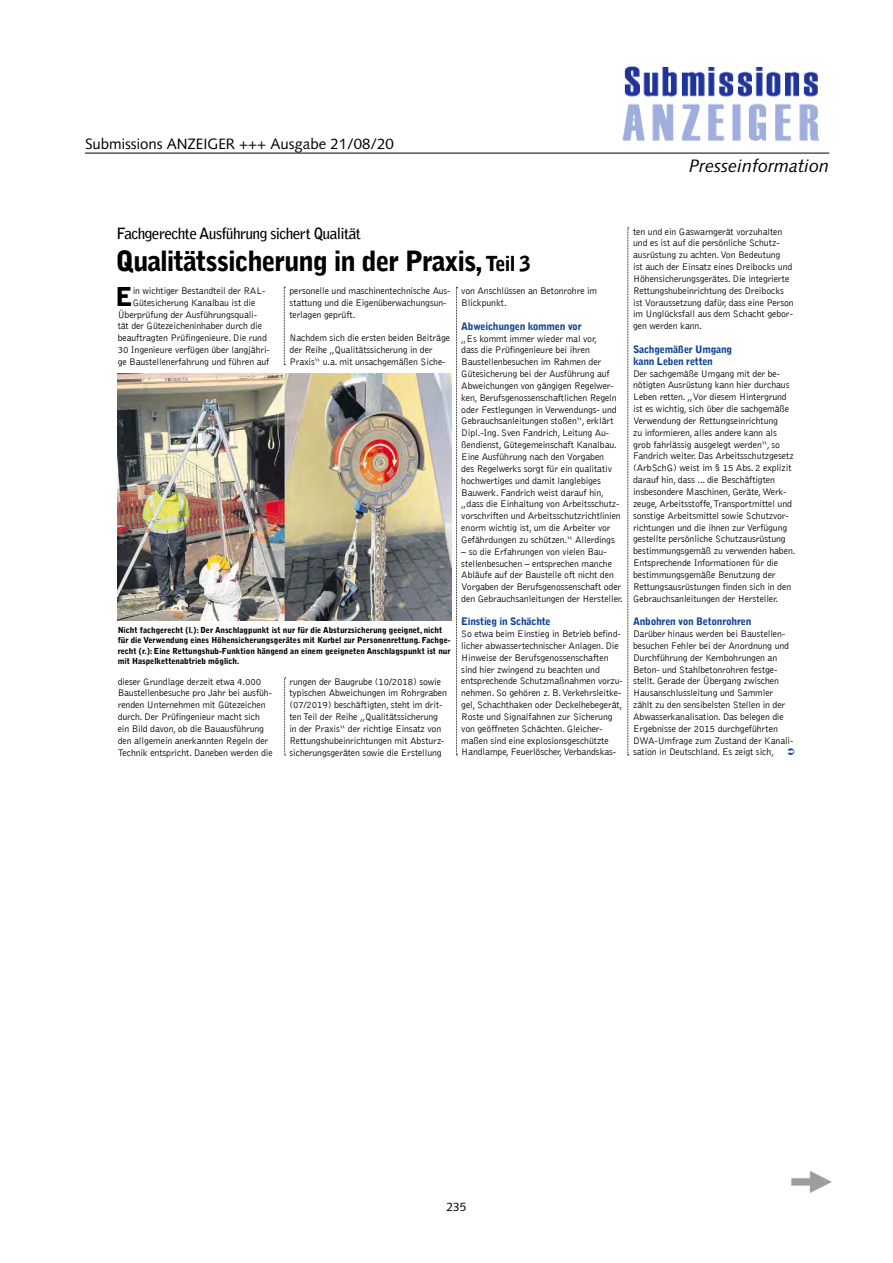
<style>
.page{position:relative;width:893px;height:1263px;background:#fff}
.page>*{position:absolute;margin:0;border:0;box-sizing:border-box;transform-origin:0 0}
.t1{font:900 27.75px "Bell Gothic";letter-spacing:-.04em;color:#000}
.t2{font:900 25.95px "Bell Gothic";color:#000}
.t3{font:italic 18px "Syntax LT Std";color:#000}
.t4{font:700 15.45px "Bell Gothic";letter-spacing:-.04em;color:#000}
.t5{font:15px "Syntax LT Std";color:#000}
.t6{font:12px "Syntax LT Std";color:#000}
.t7{font:900 10.35px/11.9px "Bell Gothic";letter-spacing:-.025em;color:#114594}
.t8{font:300 9.75px/11.9px "Bell Gothic";letter-spacing:-.01em;color:#000}
.t9{font:900 8.25px/10.4px "Bell Gothic";letter-spacing:-.005em;color:#000}
.s1{font-size:20.55px}
</style>
<div class="page">
<img style="left:791px;top:1171px;width:41px;height:22px">
<hr style="left:85px;top:153px;width:744px;height:1px;background:#000">
<svg style="left:627px;top:227px;width:2px;height:528px"></svg>
<svg style="left:284px;top:678px;width:2px;height:77px"></svg>
<svg style="left:284px;top:287px;width:1px;height:78px"></svg>
<svg style="left:456px;top:287px;width:2px;height:468px"></svg>
<img style="left:118px;top:373px;width:334px;height:247px">
<img style="left:622px;top:66px;width:197px;height:75px">
<p class="t8" style="left:118px;top:130px;width:151px">Lebensdauer der jeweiligen Baustoffe.</p>
<h3 class="t5" style="left:85px;top:135px;width:310px">Submissions ANZEIGER +++ Ausgabe 21/08/20</h3>
<p class="t8" style="left:289px;top:142px;width:156px">werker bislang in der Lage, Gründächer</p>
<h3 class="t3" style="left:689px;top:155px;width:142px">Presseinformation</h3>
<h3 class="t4" style="left:117px;top:224px;width:246px">Fachgerechte Ausführung sichert Qualität</h3>
<h1 class="t1" style="left:116px;top:245px;width:417px">Qualitätssicherung in der Praxis, <span class="s1">Teil 3</span></h1>
<h2 class="t2" style="left:115px;top:281px;width:19px">E</h2>
<p class="t8" style="left:133px;top:285px;width:134px">in wichtiger Bestandteil der RAL-</p>
<p class="t8" style="left:133px;top:297px;width:124px">Gütesicherung Kanalbau ist die</p>
<p class="t8" style="left:118px;top:309px;width:141px">Überprüfung der Ausführungsquali-</p>
<p class="t8" style="left:118px;top:320px;width:146px">tät der Gütezeicheninhaber durch die</p>
<p class="t8" style="left:118px;top:332px;width:151px">beauftragten Prüfingenieure. Die rund</p>
<p class="t8" style="left:118px;top:344px;width:154px">30 Ingenieure verfügen über langjähri-</p>
<p class="t8" style="left:118px;top:356px;width:153px">ge Baustellenerfahrung und führen auf</p>
<p class="t8" style="left:289px;top:285px;width:163px">personelle und maschinentechnische Aus&shy;stattung und die Eigenüberwachungsun&shy;terlagen geprüft.</p>
<p class="t8" style="left:289px;top:332px;width:162px">Nachdem sich die ersten beiden Beiträge der Reihe „Qualitätssicherung in der<br>Praxis“ u.a. mit unsachgemäßen Siche-</p>
<p class="t9" style="left:118px;top:625px;width:334px">Nicht fachgerecht (l.): Der Anschlagpunkt ist nur für die Absturzsicherung geeignet, nicht für die Verwendung eines Höhensicherungsgerätes mit Kurbel zur Personenrettung. Fachge&shy;recht (r.): Eine Rettungshub-Funktion hängend an einem geeigneten Anschlagspunkt ist nur mit Haspelkettenabtrieb möglich.</p>
<p class="t8" style="left:118px;top:676px;width:157px">dieser Grundlage derzeit etwa 4.000<br>Baustellenbesuche pro Jahr bei ausfüh&shy;renden Unternehmen mit Gütezeichen durch. Der Prüfingenieur macht sich ein Bild davon, ob die Bauausführung den allgemein anerkannten Regeln der Technik entspricht. Daneben werden die</p>
<p class="t8" style="left:289px;top:676px;width:159px">rungen der Baugrube (10/2018) sowie typischen Abweichungen im Rohrgraben (07/2019) beschäftigten, steht im drit&shy;ten Teil der Reihe „Qualitätssicherung in der Praxis“ der richtige Einsatz von Rettungshubeinrichtungen mit Absturz&shy;sicherungsgeräten sowie die Erstellung</p>
<p class="t8" style="left:461px;top:285px;width:137px">von Anschlüssen an Betonrohre im<br>Blickpunkt.</p>
<p class="t7" style="left:461px;top:320px;width:122px">Abweichungen kommen vor</p>
<p class="t8" style="left:461px;top:333px;width:161px">„Es kommt immer wieder mal vor,<br>dass die Prüfingenieure bei ihren Baustellenbesuchen im Rahmen der Gütesicherung bei der Ausführung auf Abweichungen von gängigen Regelwer&shy;ken, Berufsgenossenschaftlichen Regeln oder Festlegungen in Verwendungs- und Gebrauchsanleitungen stoßen“, erklärt Dipl.-Ing. Sven Fandrich, Leitung Au&shy;ßendienst, Gütegemeinschaft Kanalbau.<br>Eine Ausführung nach den Vorgaben<br>des Regelwerks sorgt für ein qualitativ hochwertiges und damit langlebiges Bauwerk. Fandrich weist darauf hin, „dass die Einhaltung von Arbeitsschutz&shy;vorschriften und Arbeitsschutzrichtlinien enorm wichtig ist, um die Arbeiter vor Gefährdungen zu schützen.“ Allerdings</p>
<p class="t8" style="left:461px;top:546px;width:163px">– so die Erfahrungen von vielen Bau&shy;stellenbesuchen – entsprechen manche Abläufe auf der Baustelle oft nicht den Vorgaben der Berufsgenossenschaft oder den Gebrauchsanleitungen der Hersteller.</p>
<p class="t7" style="left:461px;top:616px;width:91px">Einstieg in Schächte</p>
<p class="t8" style="left:461px;top:628px;width:163px">So etwa beim Einstieg in Betrieb befind&shy;licher abwassertechnischer Anlagen. Die Hinweise der Berufsgenossenschaften sind hier zwingend zu beachten und entsprechende Schutzmaßnahmen vorzu&shy;nehmen. So gehören z. B. Verkehrsleitke&shy;gel, Schachthaken oder Deckelhebegerät, Roste und Signalfahnen zur Sicherung von geöffneten Schächten. Gleicher&shy;maßen sind eine explosionsgeschützte Handlampe, Feuerlöscher, Verbandskas-</p>
<p class="t8" style="left:633px;top:226px;width:162px">ten und ein Gaswarngerät vorzuhalten und es ist auf die persönliche Schutz&shy;ausrüstung zu achten. Von Bedeutung<br>ist auch der Einsatz eines Dreibocks und Höhensicherungsgerätes. Die integrierte Rettungshubeinrichtung des Dreibocks ist Voraussetzung dafür, dass eine Person im Unglücksfall aus dem Schacht gebor&shy;gen werden kann.</p>
<p class="t7" style="left:633px;top:343px;width:101px">Sachgemäßer Umgang kann Leben retten</p>
<p class="t8" style="left:633px;top:368px;width:164px">Der sachgemäße Umgang mit der be&shy;nötigten Ausrüstung kann hier durchaus Leben retten. „Vor diesem Hintergrund ist es wichtig, sich über die sachgemäße Verwendung der Rettungseinrichtung<br>zu informieren, alles andere kann als grob fahrlässig ausgelegt werden“, so Fandrich weiter. Das Arbeitsschutzgesetz (ArbSchG) weist im § 15 Abs. 2 explizit darauf hin, dass ... die Beschäftigten insbesondere Maschinen, Geräte, Werk&shy;zeuge, Arbeitsstoffe, Transportmittel und sonstige Arbeitsmittel sowie Schutzvor&shy;richtungen und die ihnen zur Verfügung gestellte persönliche Schutzausrüstung bestimmungsgemäß zu verwenden haben.<br>Entsprechende Informationen für die bestimmungsgemäße Benutzung der Rettungsausrüstungen finden sich in den Gebrauchsanleitungen der Hersteller.</p>
<p class="t7" style="left:633px;top:616px;width:120px">Anbohren von Betonrohren</p>
<p class="t8" style="left:633px;top:628px;width:162px">Darüber hinaus werden bei Baustellen&shy;besuchen Fehler bei der Anordnung und Durchführung der Kernbohrungen an Beton- und Stahlbetonrohren festge&shy;stellt. Gerade der Übergang zwischen Hausanschlussleitung und Sammler zählt zu den sensibelsten Stellen in der Abwasserkanalisation. Das belegen die Ergebnisse der 2015 durchgeführten DWA-Umfrage zum Zustand der Kanali&shy;sation in Deutschland. Es zeigt sich,</p>
<p class="t6" style="left:446px;top:1200px;width:22px">235</p>
</div>
